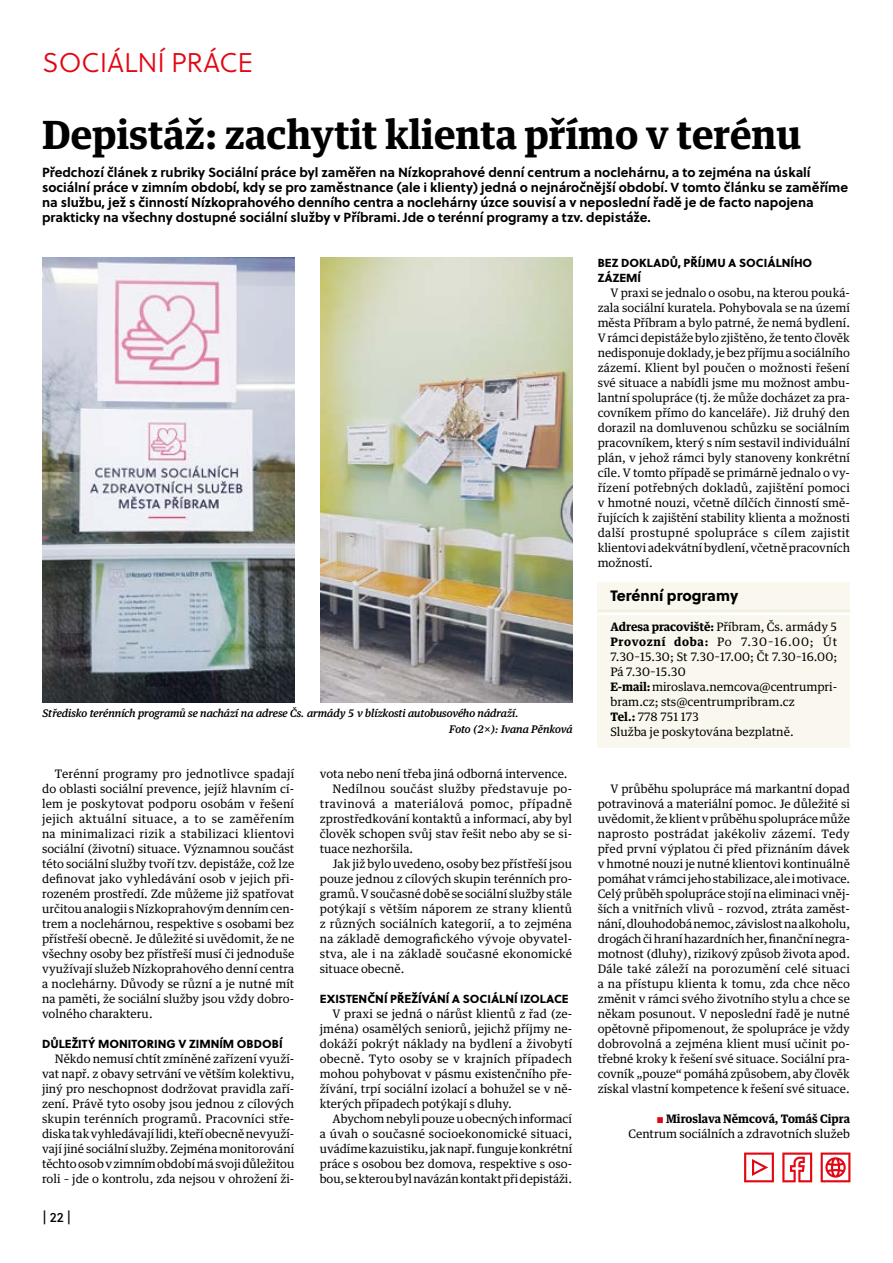
<style>
.page{position:relative;width:893px;height:1263px;background:#fff}
.page>*{position:absolute;margin:0;border:0;box-sizing:border-box;transform-origin:0 0}
.t1{font:700 39px "Guardian Text Egyp";color:#000}
.t2{font:27px "Soleil Lt";color:#e30613}
.t3{font:15px "Soleil Xb";color:#000}
.t4{font:13.5px "Soleil Bk";color:#000}
.t5{font:700 13.2px/15px "Soleil";color:#000}
.t6{font:11.7px/15px "Guardian Text Egyp";color:#000;text-align:justify}
.t7{font:11.7px/15px "Soleil Xb";color:#000}
.t8{font:11.7px "Guardian Text Egyp";letter-spacing:.02em;color:#000}
.t9{font:11.7px "Guardian Text Egyp";letter-spacing:.035em;color:#000}
.t10{font:italic 500 10.5px/15px "Guardian Text Egyp";color:#000}
.s1{font-weight:700}
.s2{font-family:"Soleil Bk";font-size:11.55px;color:#e30613}
</style>
<div class="page">
<svg style="left:744px;top:1152px;width:30px;height:30px"></svg>
<svg style="left:782px;top:1152px;width:30px;height:30px"></svg>
<svg style="left:821px;top:1152px;width:29px;height:30px"></svg>
<img style="left:320px;top:257px;width:253px;height:445px">
<img style="left:42px;top:257px;width:252px;height:445px">
<div style="left:598px;top:582px;width:252px;height:165px;background:#faf8ee"></div>
<hr style="left:598px;top:610px;width:252px;height:2px;background:#f1efe0">
<hr style="left:598px;top:613px;width:252px;height:2px;background:#fff">
<h2 class="t2" style="left:43px;top:44px;width:212px">SOCIÁLNÍ PRÁCE</h2>
<h1 class="t1" style="left:42px;top:102px;width:761px">Depistáž: zachytit klienta přímo v terénu</h1>
<p class="t5" style="left:42px;top:165px;width:808px">Předchozí článek z rubriky Sociální práce byl zaměřen na Nízkoprahové denní centrum a noclehárnu, a to zejména na úskalí sociální práce v zimním období, kdy se pro zaměstnance (ale i klienty) jedná o nejnáročnější období. V tomto článku se zaměříme na službu, jež s činností Nízkoprahového denního centra a noclehárny úzce souvisí a v neposlední řadě je de facto napojena prakticky na všechny dostupné sociální služby v Příbrami. Jde o terénní programy a tzv. depistáže.</p>
<p class="t10" style="left:449px;top:705px;width:125px;text-indent:-407px">Středisko terénních programů se nachází na adrese Čs. armády 5 v blízkosti autobusového nádraží.<br>Foto (2×): Ivana Pěnková</p>
<p class="t6" style="left:42px;top:765px;width:254px;text-indent:13px">Terénní programy pro jednotlivce spadají do oblasti sociální prevence, jejíž hlavním cí&shy;lem je poskytovat podporu osobám v řešení jejich aktuální situace, a to se zaměřením na minimalizaci rizik a stabilizaci klientovi sociální (životní) situace. Významnou součást této sociální služby tvoří tzv. depistáže, což lze definovat jako vyhledávání osob v jejich při&shy;rozeném prostředí. Zde můžeme již spatřovat určitou analogii s Nízkoprahovým denním cen&shy;trem a noclehárnou, respektive s osobami bez přístřeší obecně. Je důležité si uvědomit, že ne všechny osoby bez přístřeší musí či jednoduše využívají služeb Nízkoprahového denní centra a noclehárny. Důvody se různí a je nutné mít na paměti, že sociální služby jsou vždy dobro&shy;volného charakteru.</p>
<p class="t7" style="left:42px;top:1035px;width:242px">DŮLEŽITÝ MONITORING V ZIMNÍM OBDOBÍ</p>
<p class="t6" style="left:42px;top:1050px;width:254px;text-indent:13px">Někdo nemusí chtít zmíněné zařízení využí&shy;vat např. z obavy setrvání ve větším kolektivu, jiný pro neschopnost dodržovat pravidla zaří&shy;zení. Právě tyto osoby jsou jednou z cílových skupin terénních programů. Pracovníci stře&shy;diska tak vyhledávají lidi, kteří obecně nevyuží&shy;vají jiné sociální služby. Zejména monitorování těchto osob v zimním období má svoji důležitou roli – jde o kontrolu, zda nejsou v ohrožení ži-</p>
<p class="t4" style="left:43px;top:1207px;width:30px">| 22 |</p>
<p class="t6" style="left:320px;top:765px;width:249px">vota nebo není třeba jiná odborná intervence.</p>
<p class="t8" style="left:333px;top:778px;width:241px">Nedílnou součást služby představuje po-</p>
<p class="t9" style="left:320px;top:793px;width:254px">travinová a materiálová pomoc, případně</p>
<p class="t6" style="left:320px;top:810px;width:254px">zprostředkování kontaktů a informací, aby byl</p>
<p class="t6" style="left:320px;top:825px;width:254px">člověk schopen svůj stav řešit nebo aby se si-</p>
<p class="t6" style="left:320px;top:840px;width:95px">tuace nezhoršila.</p>
<p class="t6" style="left:333px;top:855px;width:241px">Jak již bylo uvedeno, osoby bez přístřeší jsou</p>
<p class="t6" style="left:320px;top:870px;width:254px">pouze jednou z cílových skupin terénních pro-</p>
<p class="t6" style="left:320px;top:885px;width:254px">gramů. V současné době se sociální služby stále</p>
<p class="t6" style="left:320px;top:900px;width:254px">potýkají s větším náporem ze strany klientů</p>
<p class="t6" style="left:320px;top:915px;width:254px">z různých sociálních kategorií, a to zejména</p>
<p class="t6" style="left:320px;top:930px;width:254px">na základě demografického vývoje obyvatel-</p>
<p class="t8" style="left:320px;top:943px;width:254px">stva, ale i na základě současné ekonomické</p>
<p class="t6" style="left:320px;top:960px;width:86px">situace obecně.</p>
<p class="t7" style="left:320px;top:990px;width:250px">EXISTENČNÍ PŘEŽÍVÁNÍ A SOCIÁLNÍ IZOLACE</p>
<p class="t6" style="left:320px;top:1005px;width:254px;text-indent:13px">V praxi se jedná o nárůst klientů z řad (ze&shy;jména) osamělých seniorů, jejichž příjmy ne&shy;dokáží pokrýt náklady na bydlení a živobytí obecně. Tyto osoby se v krajních případech mohou pohybovat v pásmu existenčního pře&shy;žívání, trpí sociální izolací a bohužel se v ně&shy;kterých případech potýkají s dluhy.</p>
<p class="t6" style="left:320px;top:1110px;width:254px;text-indent:13px">Abychom nebyli pouze u obecných informací a úvah o současné socioekonomické situaci, uvádíme kazuistiku, jak např. funguje konkrétní práce s osobou bez domova, respektive s oso&shy;bou, se kterou byl navázán kontakt při depistáži.</p>
<p class="t7" style="left:598px;top:255px;width:216px">BEZ DOKLADŮ, PŘÍJMU A SOCIÁLNÍHO<br>ZÁZEMÍ</p>
<p class="t6" style="left:598px;top:285px;width:254px;text-indent:13px">V praxi se jednalo o osobu, na kterou pouká&shy;zala sociální kuratela. Pohybovala se na území města Příbram a bylo patrné, že nemá bydlení.<br>V rámci depistáže bylo zjištěno, že tento člověk nedisponuje doklady, je bez příjmu a sociálního zázemí. Klient byl poučen o možnosti řešení své situace a nabídli jsme mu možnost ambu&shy;lantní spolupráce (tj. že může docházet za pra&shy;covníkem přímo do kanceláře). Již druhý den dorazil na domluvenou schůzku se sociálním pracovníkem, který s ním sestavil individuální plán, v jehož rámci byly stanoveny konkrétní cíle. V tomto případě se primárně jednalo o vy&shy;řízení potřebných dokladů, zajištění pomoci v hmotné nouzi, včetně dílčích činností smě&shy;řujících k zajištění stability klienta a možnosti další prostupné spolupráce s cílem zajistit klientovi adekvátní bydlení, včetně pracovních možností.</p>
<p class="t3" style="left:610px;top:584px;width:129px">Terénní programy</p>
<p class="t6" style="left:610px;top:618px;width:228px;text-align:left"><span class="s1">Adresa pracoviště:</span> Příbram, Čs. armády 5<br><span class="s1">Provozní doba:</span> Po 7.30–16.00; Út<br>7.30–15.30; St 7.30–17.00; Čt 7.30–16.00;<br>Pá 7.30–15.30<br><span class="s1">E-mail:</span> miroslava.nemcova@centrumpri&shy;bram.cz; sts@centrumpribram.cz<br><span class="s1">Tel.:</span> 778 751 173<br>Služba je poskytována bezplatně.</p>
<p class="t6" style="left:598px;top:780px;width:254px;text-indent:13px">V průběhu spolupráce má markantní dopad potravinová a materiální pomoc. Je důležité si uvědomit, že klient v průběhu spolupráce může naprosto postrádat jakékoliv zázemí. Tedy před první výplatou či před přiznáním dávek v hmotné nouzi je nutné klientovi kontinuálně pomáhat v rámci jeho stabilizace, ale i motivace.<br>Celý průběh spolupráce stojí na eliminaci vněj&shy;ších a vnitřních vlivů – rozvod, ztráta zaměst&shy;nání, dlouhodobá nemoc, závislost na alkoholu, drogách či hraní hazardních her, finanční negra&shy;motnost (dluhy), rizikový způsob života apod.<br>Dále také záleží na porozumění celé situaci a na přístupu klienta k tomu, zda chce něco změnit v rámci svého životního stylu a chce se někam posunout. V neposlední řadě je nutné opětovně připomenout, že spolupráce je vždy dobrovolná a zejména klient musí učinit po&shy;třebné kroky k řešení své situace. Sociální pra&shy;covník „pouze“ pomáhá způsobem, aby člověk získal vlastní kompetence k řešení své situace.</p>
<p class="t6" style="left:628px;top:1110px;width:223px;text-align:right"><span class="s2">S</span> <span class="s1">Miroslava Němcová, Tomáš Cipra<br></span>Centrum sociálních a zdravotních služeb</p>
</div>
